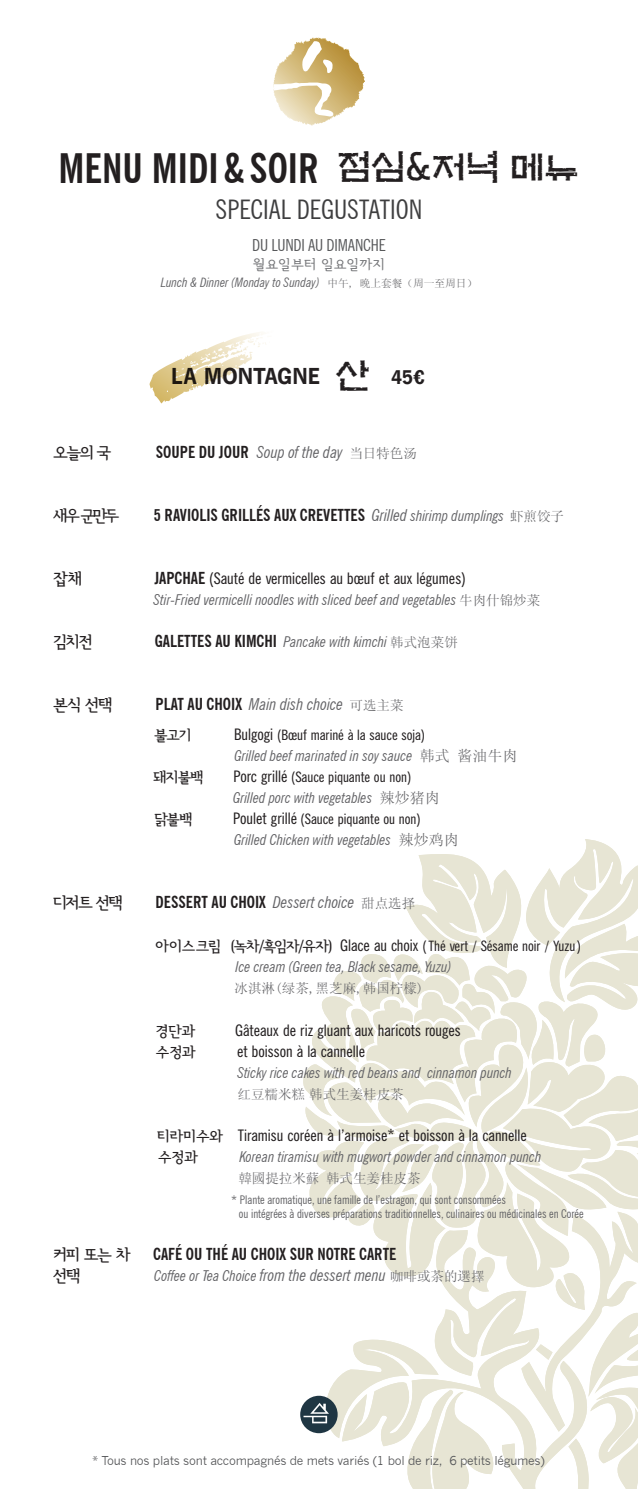
<style>
.page{position:relative;width:638px;height:1489px;background:#fff}
.page>*{position:absolute;margin:0;border:0;box-sizing:border-box;transform-origin:0 0}
.t1{font:700 condensed 40.5px "News Gothic BT";color:#231f20}
.t2{font:condensed 27px "News Gothic BT";color:#3e3e3f}
.t3{font:700 21px "News Gothic SBOP";color:#231f20}
.t4{font:condensed 16.65px "News Gothic BT";letter-spacing:-.01em;color:#57585a}
.t5{font:700 condensed 16.5px "News Gothic BT";color:#231f20}
.t6{font:italic condensed 16.5px "News Gothic BT";color:#636366}
.t7{font:16.5px "Seoul Hangang B";letter-spacing:-.085em;color:#231f20}
.t8{font:italic condensed 15px "News Gothic BT";color:#636366}
.t9{font:15px "News Gothic SBOP Con";color:#231f20}
.t10{font:15px "Seoul Hangang B";letter-spacing:-.04em;color:#231f20}
.t11{font:14.25px "Seoul Hangang M";letter-spacing:.02em;color:#727376}
.t12{font:13.5px "News Gothic SBOP Con";color:#231f20}
.t13{font:13.5px "Sim Sun";color:#636366}
.t14{font:italic condensed 13.05px "News Gothic BT";color:#636366}
.t15{font:condensed 12px/13.5px "News Gothic BT";color:#636366}
.t16{font:12px "News Gothic";letter-spacing:-.02em;color:#57585a}
.s1{font-family:"H2 mkp B";font-weight:400;font-stretch:normal;font-size:36px}
.s2{font-family:"Sim Sun";font-style:normal;font-stretch:normal;font-size:10.65px}
.s3{font-family:"H2 mkp B";font-weight:400;font-size:36px}
.s4{font-size:18px}
.s5{font-weight:700;font-style:normal;color:#231f20}
.s6{font-family:"Sim Sun";font-style:normal;font-stretch:normal;font-size:13.5px}
.s7{font-weight:400;font-style:italic;color:#636366}
.s8{font-weight:400;font-style:italic;font-size:15px;color:#636366}
.s9{font-family:"Sim Sun";font-weight:400;font-stretch:normal;font-size:13.5px;color:#636366}
.s10{font-family:"News Gothic BT";font-weight:700;font-stretch:condensed;font-size:16.5px}
.s11{font-weight:700;font-style:normal;font-size:16.5px;color:#231f20}
.s12{font-size:15px}
.s13{font-family:"Sim Sun";font-style:normal;font-stretch:normal}
.s14{font-family:"Seoul Hangang B";font-size:15px}
.s15{font-family:"Seoul Hangang B"}
</style>
<div class="page">
<svg style="left:273px;top:41px;width:61px;height:76px"></svg>
<svg style="left:150px;top:332px;width:116px;height:71px"></svg>
<svg style="left:300px;top:1395px;width:38px;height:37px"></svg>
<svg style="left:303px;top:839px;width:335px;height:649px"></svg>
<h1 class="t1" style="left:58px;top:144px;width:522px">MENU MIDI &amp; SOIR <span class="s1">점심&amp;저녁 메뉴</span></h1>
<h2 class="t2" style="left:216px;top:193px;width:208px">SPECIAL DEGUSTATION</h2>
<p class="t4" style="left:252px;top:235px;width:135px">DU LUNDI AU DIMANCHE</p>
<p class="t11" style="left:253px;top:258px;width:133px">월요일부터 일요일까지</p>
<p class="t14" style="left:161px;top:274px;width:318px">Lunch &amp; Dinner (Monday to Sunday) <span class="s2">中午, 晚上套餐（周一至周日）</span></p>
<h3 class="t3" style="left:171px;top:363px;width:255px">LA MONTAGNE <span class="s3">산</span> <span class="s4">45€</span></h3>
<p class="t7" style="left:53px;top:445px;width:60px">오늘의 국</p>
<p class="t6" style="left:156px;top:442px;width:263px"><span class="s5">SOUPE DU JOUR</span> Soup of the day <span class="s6">当日特色汤</span></p>
<p class="t7" style="left:53px;top:508px;width:68px">새우 군만두</p>
<p class="t5" style="left:154px;top:505px;width:412px">5 RAVIOLIS GRILLÉS AUX CREVETTES <span class="s7">Grilled</span> <span class="s8">shirimp dumplings</span> <span class="s9">虾煎饺子</span></p>
<p class="t7" style="left:53px;top:571px;width:31px">잡채</p>
<p class="t9" style="left:154px;top:569px;width:313px"><span class="s10">JAPCHAE</span> (Sauté de vermicelles au bœuf et aux légumes)</p>
<p class="t8" style="left:154px;top:591px;width:388px">Stir-Fried vermicelli noodles with sliced beef and vegetables <span class="s6">牛肉什锦炒菜</span></p>
<p class="t7" style="left:53px;top:634px;width:41px">김치전</p>
<p class="t8" style="left:155px;top:633px;width:304px"><span class="s11">GALETTES AU KIMCHI</span> Pancake with kimchi <span class="s6">韩式泡菜饼</span></p>
<p class="t7" style="left:53px;top:697px;width:61px">본식 선택</p>
<p class="t6" style="left:156px;top:694px;width:249px"><span class="s5">PLAT AU CHOIX</span> Main dish choice <span class="s6">可选主菜</span></p>
<p class="t10" style="left:154px;top:728px;width:39px">불고기</p>
<p class="t12" style="left:234px;top:727px;width:192px"><span class="s12">Bulgogi</span> (Bœuf mariné à la sauce soja)</p>
<p class="t8" style="left:234px;top:747px;width:284px">Grilled beef marinated in soy sauce <span class="s13">韩式 酱油牛肉</span></p>
<p class="t10" style="left:153px;top:770px;width:52px">돼지불백</p>
<p class="t12" style="left:233px;top:769px;width:179px"><span class="s12">Porc grillé</span> (Sauce piquante ou non)</p>
<p class="t8" style="left:233px;top:789px;width:208px">Grilled porc with vegetables <span class="s13">辣炒猪肉</span></p>
<p class="t10" style="left:154px;top:812px;width:40px">닭불백</p>
<p class="t12" style="left:233px;top:811px;width:189px"><span class="s12">Poulet grillé</span> (Sauce piquante ou non)</p>
<p class="t8" style="left:234px;top:831px;width:226px">Grilled Chicken with vegetables <span class="s13">辣炒鸡肉</span></p>
<p class="t7" style="left:53px;top:895px;width:71px">디저트 선택</p>
<p class="t5" style="left:156px;top:892px;width:261px">DESSERT AU CHOIX <span class="s7">Dessert choice</span> <span class="s9">甜点选择</span></p>
<p class="t12" style="left:155px;top:937px;width:427px"><span class="s14">아이스크림 (녹차/흑임자/유자)</span> <span class="s12">Glace au choix</span> ( Thé vert / Sésame noir / Yuzu)</p>
<p class="t8" style="left:235px;top:957px;width:218px">Ice cream (Green tea, Black sesame, Yuzu)</p>
<p class="t13" style="left:235px;top:980px;width:190px">冰淇淋(绿茶,黑芝麻,韩国柠檬)</p>
<p class="t10" style="left:156px;top:1023px;width:41px">경단과</p>
<p class="t9" style="left:235px;top:1021px;width:227px">Gâteaux de riz gluant aux haricots rouges</p>
<p class="t10" style="left:156px;top:1044px;width:41px">수정과</p>
<p class="t9" style="left:237px;top:1042px;width:130px">et boisson à la cannelle</p>
<p class="t8" style="left:237px;top:1063px;width:276px">Sticky rice cakes with red beans and cinnamon punch</p>
<p class="t13" style="left:238px;top:1087px;width:168px">红豆糯米糕韩式生姜桂皮茶</p>
<p class="t9" style="left:157px;top:1126px;width:371px"><span class="s15">티라미수와</span> Tiramisu coréen à l’armoise* et boisson à la cannelle</p>
<p class="t10" style="left:158px;top:1149px;width:41px">수정과</p>
<p class="t8" style="left:239px;top:1147px;width:303px">Korean tiramisu with mugwort powder and cinnamon punch</p>
<p class="t13" style="left:238px;top:1171px;width:184px">韓國提拉米蘇 韩式生姜桂皮茶</p>
<p class="t15" style="left:239px;top:1192px;width:346px;text-indent:-8px">* Plante aromatique, une famille de l’estragon, qui sont consommées<br>ou intégrées à diverses préparations traditionnelles, culinaires ou médicinales en Corée</p>
<p class="t7" style="left:53px;top:1246px;width:79px">커피 또는 차</p>
<p class="t5" style="left:153px;top:1243px;width:245px">CAFÉ OU THÉ AU CHOIX SUR NOTRE CARTE</p>
<p class="t7" style="left:53px;top:1267px;width:29px">선택</p>
<p class="t6" style="left:154px;top:1264px;width:332px"><span class="s12">Coffee or Tea Choice</span> from the dessert menu <span class="s6">咖啡或茶的選擇</span></p>
<p class="t16" style="left:93px;top:1453px;width:454px">* Tous nos plats sont accompagnés de mets variés (1 bol de riz, 6 petits légumes)</p>
</div>
